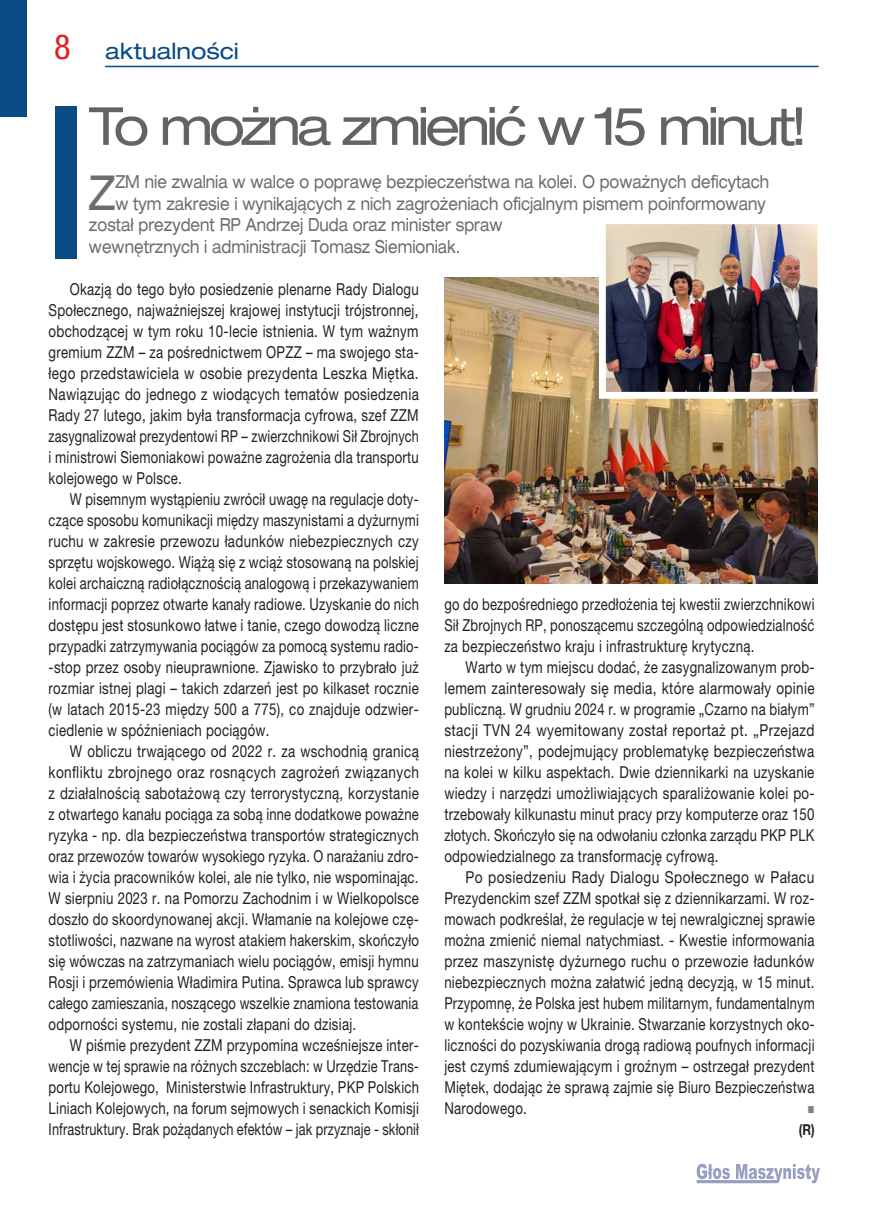
<style>
.page{position:relative;width:872px;height:1212px;background:#fff}
.page>*{position:absolute;margin:0;border:0;box-sizing:border-box;transform-origin:0 0}
.tytuł_duży_43_light_extended{font:expanded 52.5px "Helvetica Neue LT Pro";letter-spacing:-.075em;color:#636366}
.lead{font:expanded 48.3px "Helvetica Neue LT Pro";color:#6c6d70;scale:.8 1}
.tytuł_duży_43_light_extended-2{font:expanded 22.5px "Helvetica Neue LT Pro";color:#094b85}
.lead-2{font:expanded 18px "Helvetica Neue LT Pro";color:#6c6d70;scale:.8 1}
.autor{font:16.5px/21px "Helvetica Neue LT Pro";letter-spacing:.02em;color:#231f20;text-align:justify;scale:.8 1}
.autor-2{font:16.5px/21px "Helvetica Neue LT Pro";letter-spacing:.02em;color:#231f20;text-align:justify;scale:.81 1}
.autor-3{font:16.5px/21px "Helvetica Neue LT Pro";letter-spacing:.02em;color:#231f20;text-align:justify;scale:.78 1}
.autor-4{font:16.5px/21px "Helvetica Neue LT Pro";letter-spacing:.02em;color:#231f20;text-align:justify;scale:.83 1}
.autor-5{font:16.5px/21px "Helvetica Neue LT Pro";letter-spacing:.02em;color:#231f20;text-align:justify;scale:.79 1}
.autor-6{font:700 15px "Helvetica Neue LT Pro";color:#231f20;scale:.8 1}
.autor-7{font:12px "Wingdings";color:#808285;scale:.8 1}
.s1{font-stretch:condensed;font-size:34.5px;color:#e01f26}
</style>
<div class="page">
<svg style="left:696px;top:1164px;width:124px;height:19px"></svg>
<div style="left:0;top:0;width:27px;height:117px;background:#094b85"></div>
<hr style="left:105px;top:66px;width:713px;height:1px;background:#094b85">
<img style="left:444px;top:278px;width:374px;height:305px">
<img style="left:607px;top:225px;width:209px;height:166px">
<div style="left:599px;top:217px;width:225px;height:182px;border:7px solid #fff"></div>
<div style="left:55px;top:106px;width:21px;height:153px;background:#094b85"></div>
<p class="tytuł_duży_43_light_extended-2" style="left:54px;top:37px;width:186px"><span class="s1">8</span> aktualności</p>
<p class="tytuł_duży_43_light_extended" style="left:89px;top:93px;width:720px">To można zmienić w 15 minut!</p>
<p class="lead" style="left:89px;top:162px;width:35px">Z</p>
<p class="lead-2" style="left:115px;top:170px;width:818px">ZM nie zwalnia w walce o poprawę bezpieczeństwa na kolei. O poważnych deficytach</p>
<p class="lead-2" style="left:115px;top:192px;width:814px">w tym zakresie i wynikających z nich zagrożeniach oficjalnym pismem poinformowany</p>
<p class="lead-2" style="left:89px;top:213px;width:518px">został prezydent RP Andrzej Duda oraz minister spraw</p>
<p class="lead-2" style="left:89px;top:235px;width:466px">wewnętrznych i administracji Tomasz Siemioniak.</p>
<p class="autor" style="left:49px;top:279px;width:464px;text-indent:21px">Okazją do tego było posiedzenie plenarne Rady Dialogu Społecznego, najważniejszej krajowej instytucji trójstronnej, obchodzącej w tym roku 10-lecie istnienia. W tym ważnym gremium ZZM – za pośrednictwem OPZZ – ma swojego sta&shy;łego przedstawiciela w osobie prezydenta Leszka Miętka.<br>Nawiązując do jednego z wiodących tematów posiedzenia Rady 27 lutego, jakim była transformacja cyfrowa, szef ZZM zasygnalizował prezydentowi RP – zwierzchnikowi Sił Zbrojnych i ministrowi Siemoniakowi poważne zagrożenia dla transportu kolejowego w Polsce.</p>
<p class="autor-3" style="left:49px;top:489px;width:476px;text-indent:21px">W pisemnym wystąpieniu zwrócił uwagę na regulacje doty&shy;czące sposobu komunikacji między maszynistami a dyżurnymi ruchu w zakresie przewozu ładunków niebezpiecznych czy sprzętu wojskowego. Wiążą się z wciąż stosowaną na polskiej kolei archaiczną radiołącznością analogową i przekazywaniem informacji poprzez otwarte kanały radiowe. Uzyskanie do nich dostępu jest stosunkowo łatwe i tanie, czego dowodzą liczne przypadki zatrzymywania pociągów za pomocą systemu radio--stop przez osoby nieuprawnione. Zjawisko to przybrało już rozmiar istnej plagi – takich zdarzeń jest po kilkaset rocznie (w latach 2015-23 między 500 a 775), co znajduje odzwier&shy;ciedlenie w spóźnieniach pociągów.</p>
<p class="autor-2" style="left:49px;top:741px;width:459px;text-indent:21px">W obliczu trwającego od 2022 r. za wschodnią granicą konfliktu zbrojnego oraz rosnących zagrożeń związanych z działalnością sabotażową czy terrorystyczną, korzystanie z otwartego kanału pociąga za sobą inne dodatkowe poważne ryzyka - np. dla bezpieczeństwa transportów strategicznych oraz przewozów towarów wysokiego ryzyka. O narażaniu zdro&shy;wia i życia pracowników kolei, ale nie tylko, nie wspominając.<br>W sierpniu 2023 r. na Pomorzu Zachodnim i w Wielkopolsce doszło do skoordynowanej akcji. Włamanie na kolejowe czę&shy;stotliwości, nazwane na wyrost atakiem hakerskim, skończyło się wówczas na zatrzymaniach wielu pociągów, emisji hymnu Rosji i przemówienia Władimira Putina. Sprawca lub sprawcy całego zamieszania, noszącego wszelkie znamiona testowania odporności systemu, nie zostali złapani do dzisiaj.</p>
<p class="autor" style="left:49px;top:1035px;width:464px;text-indent:21px">W piśmie prezydent ZZM przypomina wcześniejsze inter&shy;wencje w tej sprawie na różnych szczeblach: w Urzędzie Trans&shy;portu Kolejowego, Ministerstwie Infrastruktury, PKP Polskich Liniach Kolejowych, na forum sejmowych i senackich Komisji Infrastruktury. Brak pożądanych efektów – jak przyznaje - skłonił</p>
<p class="autor-5" style="left:444px;top:594px;width:470px">go do bezpośredniego przedłożenia tej kwestii zwierzchnikowi Sił Zbrojnych RP, ponoszącemu szczególną odpowiedzialność za bezpieczeństwo kraju i infrastrukturę krytyczną.</p>
<p class="autor" style="left:444px;top:657px;width:464px;text-indent:21px">Warto w tym miejscu dodać, że zasygnalizowanym prob&shy;lemem zainteresowały się media, które alarmowały opinie publiczną. W grudniu 2024 r. w programie „Czarno na białym” stacji TVN 24 wyemitowany został reportaż pt. „Przejazd niestrzeżony”, podejmujący problematykę bezpieczeństwa na kolei w kilku aspektach. Dwie dziennikarki na uzyskanie wiedzy i narzędzi umożliwiających sparaliżowanie kolei po&shy;trzebowały kilkunastu minut pracy przy komputerze oraz 150 złotych. Skończyło się na odwołaniu członka zarządu PKP PLK odpowiedzialnego za transformację cyfrową.</p>
<p class="autor-4" style="left:444px;top:867px;width:448px;text-indent:21px">Po posiedzeniu Rady Dialogu Społecznego w Pałacu Prezydenckim szef ZZM spotkał się z dziennikarzami. W roz&shy;mowach podkreślał, że regulacje w tej newralgicznej sprawie można zmienić niemal natychmiast. - Kwestie informowania przez maszynistę dyżurnego ruchu o przewozie ładunków niebezpiecznych można załatwić jedną decyzją, w 15 minut.<br>Przypomnę, że Polska jest hubem militarnym, fundamentalnym w kontekście wojny w Ukrainie. Stwarzanie korzystnych oko&shy;liczności do pozyskiwania drogą radiową poufnych informacji jest czymś zdumiewającym i groźnym – ostrzegał prezydent Miętek, dodając że sprawą zajmie się Biuro Bezpieczeństwa Narodowego.</p>
<p class="autor-7" style="left:807px;top:1104px;width:10px">■</p>
<p class="autor-6" style="left:798px;top:1120px;width:21px">(R)</p>
</div>
